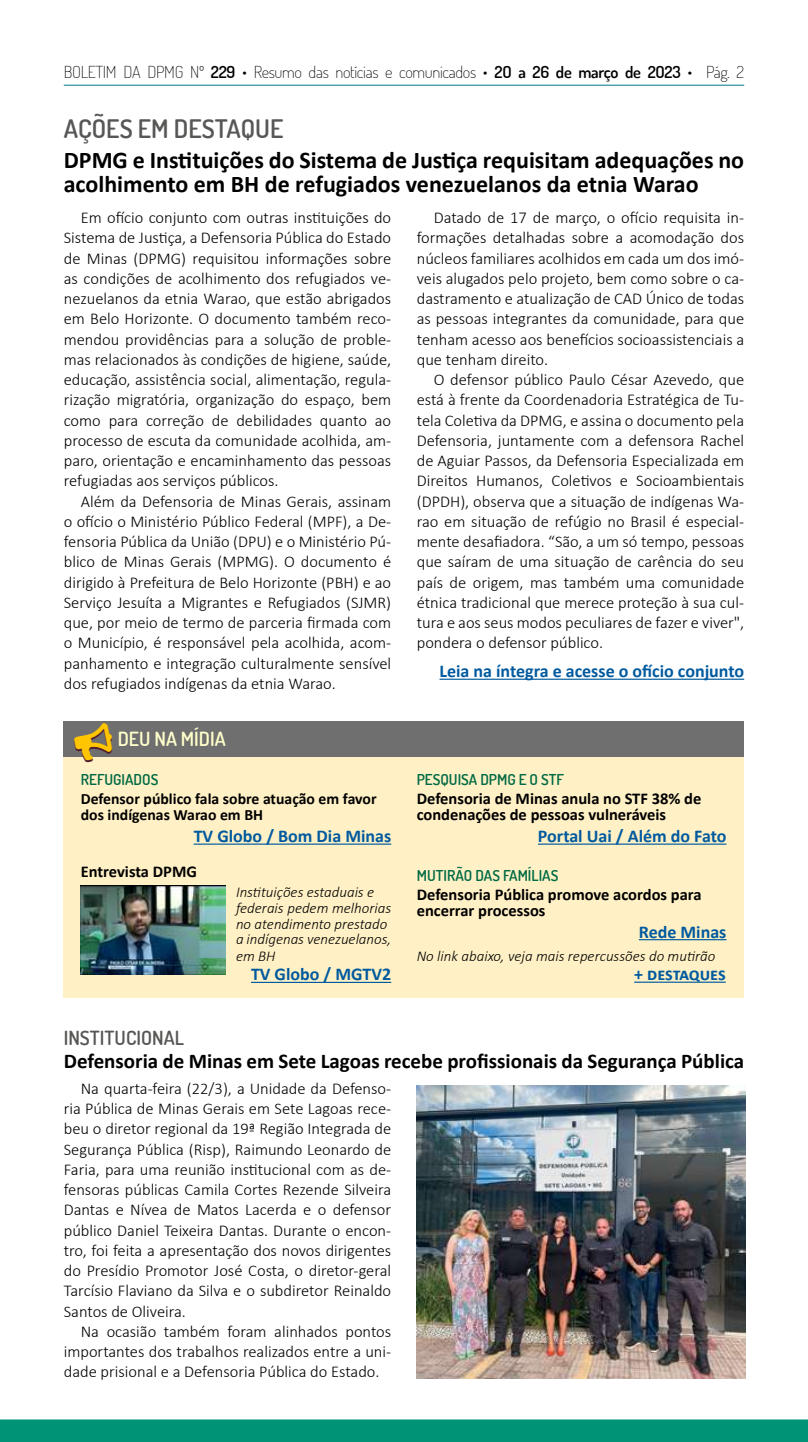
<style>
.page{position:relative;width:808px;height:1442px;background:#fff}
.page>*{position:absolute;margin:0;border:0;box-sizing:border-box;transform-origin:0 0}
.t1{font:600 25.5px "Dosis";color:#575756}
.t2{font:700 24px/24px "Calibri";color:#000}
.t3{font:700 21px "Calibri";color:#000}
.t4{font:600 19.5px "Dosis";color:#575756}
.t5{font:600 19.5px "Dosis";color:#ffffcb}
.t6{font:700 18px "Calibri";color:#005a9f}
.t7{font:300 16.5px/20.2px "Calibri";color:#000;text-align:justify}
.t8{font:700 16.5px/16.5px "Calibri";color:#000}
.t9{font:200 16.5px "Dosis";letter-spacing:-.02em;color:#000}
.t10{font:700 15.75px/16.5px "Calibri";color:#000}
.t11{font:italic 300 15px/15.9px "Calibri";color:#000}
.t12{font:600 15px "Dosis";color:#006a44}
.s1{font-weight:600}
</style>
<div class="page">
<div style="left:0;top:1419px;width:808px;height:22px;background:#009375"></div>
<hr style="left:64px;top:85px;width:680px;height:1px;background:#00768a">
<hr style="left:439px;top:678px;width:305px;height:2px;background:#005a9f">
<div style="left:64px;top:739px;width:680px;height:258px;background:#fff1c5"></div>
<div style="left:64px;top:721px;width:680px;height:35px;background:#706f6f"></div>
<hr style="left:634px;top:981px;width:92px;height:1px;background:#005a9f">
<hr style="left:194px;top:843px;width:197px;height:1px;background:#005a9f">
<img style="left:81px;top:885px;width:145px;height:89px">
<hr style="left:251px;top:981px;width:140px;height:2px;background:#005a9f">
<hr style="left:538px;top:843px;width:188px;height:1px;background:#005a9f">
<hr style="left:639px;top:939px;width:87px;height:1px;background:#005a9f">
<img style="left:417px;top:1086px;width:328px;height:292px">
<svg style="left:72px;top:756px;width:43px;height:1px"></svg>
<p class="t9" style="left:64px;top:61px;width:682px">BOLETIM DA DPMG Nº <span class="s1">229</span> • Resumo das notícias e comunicados • <span class="s1">2O a 26 de março de 2O23</span> • Pág. 2</p>
<h1 class="t1" style="left:64px;top:112px;width:221px">AÇÕES EM DESTAQUE</h1>
<h2 class="t2" style="left:64px;top:148px;width:682px">DPMG e Instituições do Sistema de Justiça requisitam adequações no acolhimento em BH de refugiados venezuelanos da etnia Warao</h2>
<p class="t7" style="left:417px;top:207px;width:329px;text-indent:17px">Datado de 17 de março, o ofício requisita in&shy;formações detalhadas sobre a acomodação dos núcleos familiares acolhidos em cada um dos imó&shy;veis alugados pelo projeto, bem como sobre o ca&shy;dastramento e atualização de CAD Único de todas as pessoas integrantes da comunidade, para que tenham acesso aos benefícios socioassistenciais a que tenham direito.</p>
<p class="t7" style="left:417px;top:369px;width:329px;text-indent:17px">O defensor público Paulo César Azevedo, que está à frente da Coordenadoria Estratégica de Tu&shy;tela Coletiva da DPMG, e assina o documento pela Defensoria, juntamente com a defensora Rachel de Aguiar Passos, da Defensoria Especializada em Direitos Humanos, Coletivos e Socioambientais (DPDH), observa que a situação de indígenas Wa&shy;rao em situação de refúgio no Brasil é especial&shy;mente desafiadora. “São, a um só tempo, pessoas que saíram de uma situação de carência do seu país de origem, mas também uma comunidade étnica tradicional que merece proteção à sua cul&shy;tura e aos seus modos peculiares de fazer e viver", pondera o defensor público.</p>
<p class="t6" style="left:439px;top:658px;width:306px">Leia na íntegra e acesse o ofício conjunto</p>
<p class="t7" style="left:64px;top:207px;width:329px;text-indent:17px">Em ofício conjunto com outras instituições do Sistema de Justiça, a Defensoria Pública do Estado de Minas (DPMG) requisitou informações sobre as condições de acolhimento dos refugiados ve&shy;nezuelanos da etnia Warao, que estão abrigados em Belo Horizonte. O documento também reco&shy;mendou providências para a solução de proble&shy;mas relacionados às condições de higiene, saúde, educação, assistência social, alimentação, regula&shy;rização migratória, organização do espaço, bem como para correção de debilidades quanto ao processo de escuta da comunidade acolhida, am&shy;paro, orientação e encaminhamento das pessoas refugiadas aos serviços públicos.</p>
<p class="t7" style="left:64px;top:491px;width:329px;text-indent:17px">Além da Defensoria de Minas Gerais, assinam o ofício o Ministério Público Federal (MPF), a De&shy;fensoria Pública da União (DPU) e o Ministério Pú&shy;blico de Minas Gerais (MPMG). O documento é dirigido à Prefeitura de Belo Horizonte (PBH) e ao Serviço Jesuíta a Migrantes e Refugiados (SJMR) que, por meio de termo de parceria firmada com o Município, é responsável pela acolhida, acom&shy;panhamento e integração culturalmente sensível dos refugiados indígenas da etnia Warao.</p>
<p class="t5" style="left:118px;top:726px;width:109px">DEU NA MÍDIA</p>
<p class="t12" style="left:81px;top:770px;width:79px">REFUGIADOS</p>
<p class="t10" style="left:81px;top:790px;width:297px">Defensor público fala sobre atuação em favor dos indígenas Warao em BH</p>
<p class="t6" style="left:194px;top:823px;width:199px">TV Globo / Bom Dia Minas</p>
<p class="t8" style="left:81px;top:863px;width:118px">Entrevista DPMG</p>
<p class="t11" style="left:236px;top:884px;width:157px">Instituições estaduais e federais pedem melhorias no atendimento prestado a indígenas venezuelanos, em BH</p>
<p class="t6" style="left:251px;top:961px;width:142px">TV Globo / MGTV2</p>
<p class="t12" style="left:417px;top:770px;width:149px">PESQUISA DPMG E O STF</p>
<p class="t8" style="left:417px;top:790px;width:286px">Defensoria de Minas anula no STF 38% de condenações de pessoas vulneráveis</p>
<p class="t6" style="left:538px;top:823px;width:190px">Portal Uai / Além do Fato</p>
<p class="t12" style="left:417px;top:865px;width:143px">MUTIRÃO DAS FAMÍLIAS</p>
<p class="t8" style="left:417px;top:885px;width:286px">Defensoria Pública promove acordos para encerrar processos</p>
<p class="t6" style="left:639px;top:919px;width:89px">Rede Minas</p>
<p class="t11" style="left:417px;top:947px;width:300px">No link abaixo, veja mais repercussões do mutirão</p>
<p class="t6" style="left:634px;top:961px;width:93px">+ destaques</p>
<p class="t4" style="left:64px;top:1025px;width:122px">INSTITUCIONAL</p>
<p class="t3" style="left:64px;top:1046px;width:682px">Defensoria de Minas em Sete Lagoas recebe profissionais da Segurança Pública</p>
<p class="t7" style="left:64px;top:1078px;width:329px;text-indent:17px">Na quarta-feira (22/3), a Unidade da Defenso&shy;ria Pública de Minas Gerais em Sete Lagoas rece&shy;beu o diretor regional da 19ª Região Integrada de Segurança Pública (Risp), Raimundo Leonardo de Faria, para uma reunião institucional com as de&shy;fensoras públicas Camila Cortes Rezende Silveira Dantas e Nívea de Matos Lacerda e o defensor público Daniel Teixeira Dantas. Durante o encon&shy;tro, foi feita a apresentação dos novos dirigentes do Presídio Promotor José Costa, o diretor-geral Tarcísio Flaviano da Silva e o subdiretor Reinaldo Santos de Oliveira.</p>
<p class="t7" style="left:64px;top:1321px;width:329px;text-indent:17px">Na ocasião também foram alinhados pontos importantes dos trabalhos realizados entre a uni&shy;dade prisional e a Defensoria Pública do Estado.</p>
</div>
